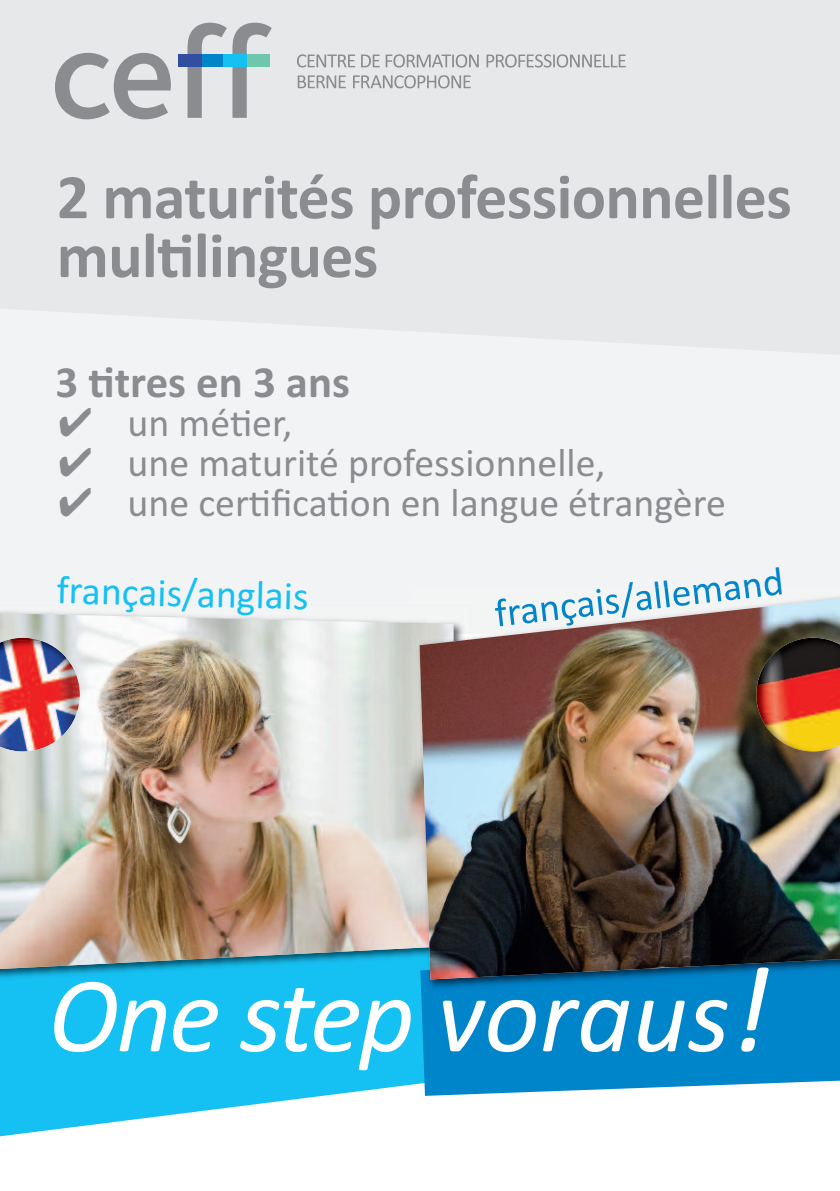
<style>
.page{position:relative;width:840px;height:1191px;background:#fff}
.page>*{position:absolute;margin:0;border:0;box-sizing:border-box;transform-origin:0 0}
.t1{font:italic 108px "Calibri";letter-spacing:-.015em;color:#fff}
.t2{font:700 64px/58.8px "Calibri";letter-spacing:-.01em;color:#8a8c8f}
.t3{font:700 44.8px "Calibri";color:#8a8c8f}
.t4{font:39.8px "Calibri";color:#8a8c8f}
.t5{font:39.8px "Calibri";color:#15c0f2}
.s1{font-family:"MS Gothic"}
.s2{font-size:124.4px}
</style>
<div class="page">
<div style="left:0;top:0;width:839px;height:634px;background:#e7e8e9"></div>
<svg style="left:0;top:309px;width:839px;height:296px;fill:#f2f3f4"></svg>
<svg style="left:0;top:987px;width:447px;height:150px;fill:#15c0f2"></svg>
<div style="left:0;top:606px;width:412px;height:7px;background:#f3f4f4"></div>
<img style="left:0;top:969px;width:412px;height:18px">
<img style="left:0;top:613px;width:412px;height:356px">
<svg style="left:420px;top:997px;width:419px;height:98px;background:#118ccd"></svg>
<svg style="left:297px;top:54px;width:58px;height:13px"></svg>
<svg style="left:361px;top:55px;width:18px;height:12px"></svg>
<svg style="left:385px;top:54px;width:93px;height:14px"></svg>
<svg style="left:486px;top:54px;width:139px;height:14px"></svg>
<svg style="left:297px;top:75px;width:49px;height:13px"></svg>
<svg style="left:353px;top:75px;width:117px;height:13px"></svg>
<svg style="left:55px;top:53px;width:116px;height:66px"></svg>
<svg style="left:187px;top:23px;width:84px;height:95px"></svg>
<div style="left:246px;top:54px;width:23px;height:13px;background:#6ec7ad"></div>
<div style="left:202px;top:54px;width:22px;height:13px;background:#0084ca"></div>
<div style="left:178px;top:54px;width:24px;height:13px;background:#324ea1"></div>
<div style="left:223px;top:54px;width:23px;height:13px;background:#15c0f2"></div>
<img style="left:412px;top:587px;width:427px;height:18px">
<svg style="left:412px;top:987px;width:8px;height:10px"></svg>
<img style="left:412px;top:606px;width:7px;height:17px">
<img style="left:412px;top:948px;width:8px;height:39px">
<img style="left:412px;top:623px;width:7px;height:325px">
<img style="left:420px;top:979px;width:419px;height:18px">
<img style="left:419px;top:598px;width:420px;height:381px">
<h2 class="t2" style="left:57px;top:167px;width:736px">2 maturités professionnelles multilingues</h2>
<p class="t3" style="left:55px;top:355px;width:296px">3 titres en 3 ans</p>
<p class="t4" style="left:55px;top:399px;width:238px"><span class="s1">✔</span> un métier,</p>
<p class="t4" style="left:55px;top:439px;width:551px"><span class="s1">✔</span> une maturité professionnelle,</p>
<p class="t4" style="left:56px;top:479px;width:671px"><span class="s1">✔</span> une certification en langue étrangère</p>
<p class="t5" style="left:57px;top:567px;width:253px;rotate:1deg">français/anglais</p>
<h1 class="t1" style="left:48px;top:950px;width:723px">One step voraus<span class="s2">!</span></h1>
</div>
